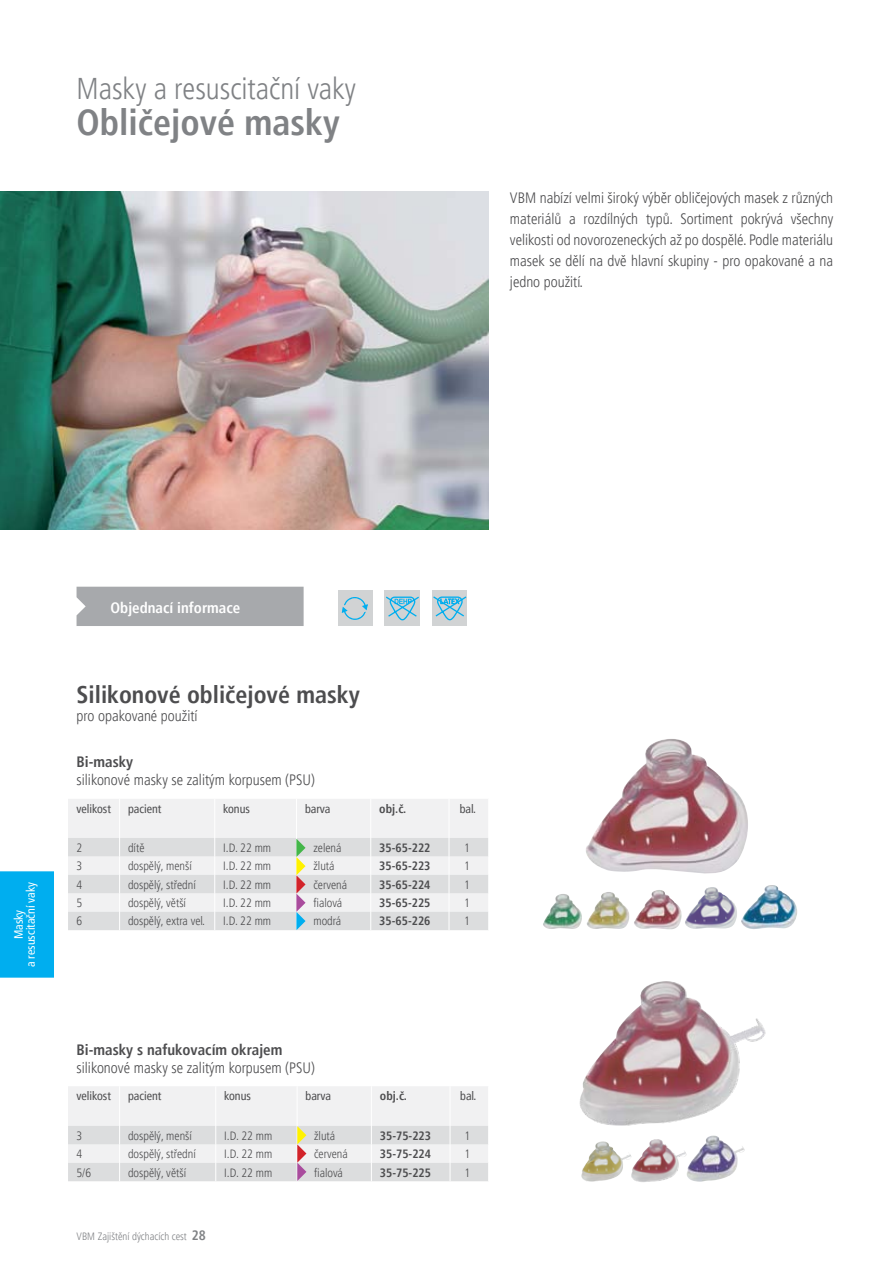
<style>
.page{position:relative;width:893px;height:1263px;background:#fff}
.page>*{position:absolute;margin:0;border:0;box-sizing:border-box;transform-origin:0 0}
.t1{font:700 condensed 36px "Frutiger LT Pro";color:#808285}
.t2{font:300 condensed 30px "Frutiger LT Pro";color:#808285}
.t3{font:700 condensed 24px "Frutiger LT Pro";color:#4d4d4f}
.t4{font:300 condensed 15px/21px "Frutiger LT Pro";color:#4d4d4f;text-align:justify}
.t5{font:700 condensed 15px "Frutiger LT Pro";color:#4d4d4f}
.t6{font:700 condensed 15px "Frutiger LT Pro";color:#fff}
.t7{font:300 condensed 12px "Frutiger LT Pro";color:#4d4d4f}
.t8{font:700 condensed 12px "Frutiger LT Pro";color:#4d4d4f}
.t9{font:condensed 12px "Frutiger LT Pro";color:#4d4d4f}
.t10{font:condensed 12px/12px "Frutiger LT Pro";color:#fff;text-align:center}
.t11{font:300 condensed 10.5px "Frutiger LT Pro";color:#808285}
.s1{font-weight:700;font-size:13.5px}
</style>
<div class="page">
<div style="left:338px;top:591px;width:34px;height:35px;background:#d1d3d4"></div>
<svg style="left:341px;top:597px;width:27px;height:23px"></svg>
<div style="left:384px;top:591px;width:36px;height:35px;background:#d1d3d4"></div>
<svg style="left:386px;top:596px;width:33px;height:25px"></svg>
<div style="left:432px;top:591px;width:35px;height:35px;background:#d1d3d4"></div>
<svg style="left:433px;top:596px;width:34px;height:25px"></svg>
<img style="left:0;top:191px;width:488px;height:338px">
<img style="left:586px;top:739px;width:162px;height:135px">
<img style="left:587px;top:892px;width:42px;height:37px">
<img style="left:685px;top:887px;width:52px;height:42px">
<img style="left:741px;top:885px;width:56px;height:44px">
<img style="left:581px;top:1141px;width:50px;height:41px">
<img style="left:687px;top:1135px;width:58px;height:46px">
<img style="left:579px;top:981px;width:187px;height:145px">
<img style="left:634px;top:890px;width:48px;height:40px">
<img style="left:631px;top:1139px;width:56px;height:43px">
<img style="left:543px;top:894px;width:39px;height:35px">
<div style="left:0;top:871px;width:54px;height:107px;background:#00aeef"></div>
<div style="left:77px;top:587px;width:227px;height:39px;background:#a7a9ac"></div>
<div style="left:68px;top:799px;width:420px;height:39px;background:#f1f1f2"></div>
<hr style="left:119px;top:799px;width:1px;height:39px;background:#fff">
<hr style="left:214px;top:799px;width:1px;height:39px;background:#fff">
<hr style="left:296px;top:799px;width:1px;height:39px;background:#fff">
<hr style="left:370px;top:799px;width:1px;height:39px;background:#fff">
<hr style="left:449px;top:799px;width:1px;height:39px;background:#fff">
<svg style="left:68px;top:1086px;width:420px;height:95px"></svg>
<svg style="left:68px;top:838px;width:420px;height:92px"></svg>
<h2 class="t2" style="left:77px;top:72px;width:281px">Masky a resuscitační vaky</h2>
<h1 class="t1" style="left:77px;top:101px;width:265px">Obličejové masky</h1>
<p class="t4" style="left:510px;top:187px;width:325px">VBM nabízí velmi široký výběr obličejových masek z různých materiálů a rozdílných typů. Sortiment pokrývá všechny velikosti od novorozeneckých až po dospělé. Podle materiálu masek se dělí na dvě hlavní skupiny - pro opakované a na jedno použití.</p>
<p class="t10" style="left:13px;top:967px;width:87px;rotate:-90deg">Masky<br>a resuscitační vaky</p>
<p class="t6" style="left:111px;top:599px;width:131px">Objednací informace</p>
<h3 class="t3" style="left:77px;top:680px;width:285px">Silikonové obličejové masky</h3>
<p class="t4" style="left:77px;top:705px;width:123px">pro opakované použití</p>
<p class="t5" style="left:77px;top:753px;width:58px">Bi-masky</p>
<p class="t4" style="left:77px;top:769px;width:240px">silikonové masky se zalitým korpusem (PSU)</p>
<p class="t9" style="left:77px;top:802px;width:36px">velikost</p>
<p class="t9" style="left:128px;top:802px;width:35px">pacient</p>
<p class="t9" style="left:223px;top:802px;width:28px">konus</p>
<p class="t9" style="left:305px;top:802px;width:27px">barva</p>
<p class="t8" style="left:379px;top:802px;width:29px">obj.č.</p>
<p class="t9" style="left:460px;top:802px;width:18px">bal.</p>
<p class="t7" style="left:77px;top:841px;width:7px">2</p>
<p class="t7" style="left:128px;top:841px;width:18px">dítě</p>
<p class="t7" style="left:223px;top:841px;width:49px">I.D. 22 mm</p>
<p class="t7" style="left:313px;top:841px;width:29px">zelená</p>
<p class="t8" style="left:379px;top:840px;width:53px">35-65-222</p>
<p class="t7" style="left:464px;top:841px;width:7px">1</p>
<p class="t7" style="left:77px;top:859px;width:7px">3</p>
<p class="t7" style="left:128px;top:859px;width:65px">dospělý, menší</p>
<p class="t7" style="left:223px;top:859px;width:49px">I.D. 22 mm</p>
<p class="t7" style="left:313px;top:859px;width:23px">žlutá</p>
<p class="t8" style="left:379px;top:859px;width:53px">35-65-223</p>
<p class="t7" style="left:464px;top:859px;width:7px">1</p>
<p class="t7" style="left:77px;top:877px;width:7px">4</p>
<p class="t7" style="left:128px;top:877px;width:69px">dospělý, střední</p>
<p class="t7" style="left:223px;top:877px;width:49px">I.D. 22 mm</p>
<p class="t7" style="left:313px;top:877px;width:35px">červená</p>
<p class="t8" style="left:379px;top:877px;width:53px">35-65-224</p>
<p class="t7" style="left:464px;top:877px;width:7px">1</p>
<p class="t7" style="left:77px;top:896px;width:7px">5</p>
<p class="t7" style="left:128px;top:896px;width:60px">dospělý, větší</p>
<p class="t7" style="left:223px;top:896px;width:49px">I.D. 22 mm</p>
<p class="t7" style="left:313px;top:896px;width:30px">fialová</p>
<p class="t8" style="left:379px;top:896px;width:53px">35-65-225</p>
<p class="t7" style="left:464px;top:896px;width:7px">1</p>
<p class="t7" style="left:77px;top:914px;width:7px">6</p>
<p class="t7" style="left:128px;top:914px;width:78px">dospělý, extra vel.</p>
<p class="t7" style="left:223px;top:914px;width:49px">I.D. 22 mm</p>
<p class="t7" style="left:313px;top:914px;width:29px">modrá</p>
<p class="t8" style="left:379px;top:914px;width:53px">35-65-226</p>
<p class="t7" style="left:464px;top:914px;width:7px">1</p>
<p class="t5" style="left:77px;top:1040px;width:207px">Bi-masky s nafukovacím okrajem</p>
<p class="t4" style="left:77px;top:1057px;width:240px">silikonové masky se zalitým korpusem (PSU)</p>
<p class="t9" style="left:77px;top:1089px;width:36px">velikost</p>
<p class="t9" style="left:128px;top:1089px;width:35px">pacient</p>
<p class="t9" style="left:224px;top:1089px;width:28px">konus</p>
<p class="t9" style="left:306px;top:1089px;width:27px">barva</p>
<p class="t8" style="left:380px;top:1089px;width:29px">obj.č.</p>
<p class="t9" style="left:460px;top:1089px;width:18px">bal.</p>
<p class="t7" style="left:77px;top:1128px;width:7px">3</p>
<p class="t7" style="left:128px;top:1128px;width:65px">dospělý, menší</p>
<p class="t7" style="left:224px;top:1128px;width:49px">I.D. 22 mm</p>
<p class="t7" style="left:314px;top:1128px;width:23px">žlutá</p>
<p class="t8" style="left:380px;top:1128px;width:53px">35-75-223</p>
<p class="t7" style="left:465px;top:1128px;width:7px">1</p>
<p class="t7" style="left:77px;top:1147px;width:7px">4</p>
<p class="t7" style="left:128px;top:1147px;width:69px">dospělý, střední</p>
<p class="t7" style="left:224px;top:1147px;width:49px">I.D. 22 mm</p>
<p class="t7" style="left:314px;top:1147px;width:35px">červená</p>
<p class="t8" style="left:380px;top:1147px;width:53px">35-75-224</p>
<p class="t7" style="left:465px;top:1147px;width:7px">1</p>
<p class="t7" style="left:77px;top:1165px;width:16px">5/6</p>
<p class="t7" style="left:128px;top:1165px;width:60px">dospělý, větší</p>
<p class="t7" style="left:224px;top:1165px;width:49px">I.D. 22 mm</p>
<p class="t7" style="left:314px;top:1165px;width:30px">fialová</p>
<p class="t8" style="left:380px;top:1165px;width:53px">35-75-225</p>
<p class="t7" style="left:465px;top:1165px;width:7px">1</p>
<p class="t11" style="left:77px;top:1230px;width:131px">VBM Zajištění dýchacích cest <span class="s1">28</span></p>
</div>
